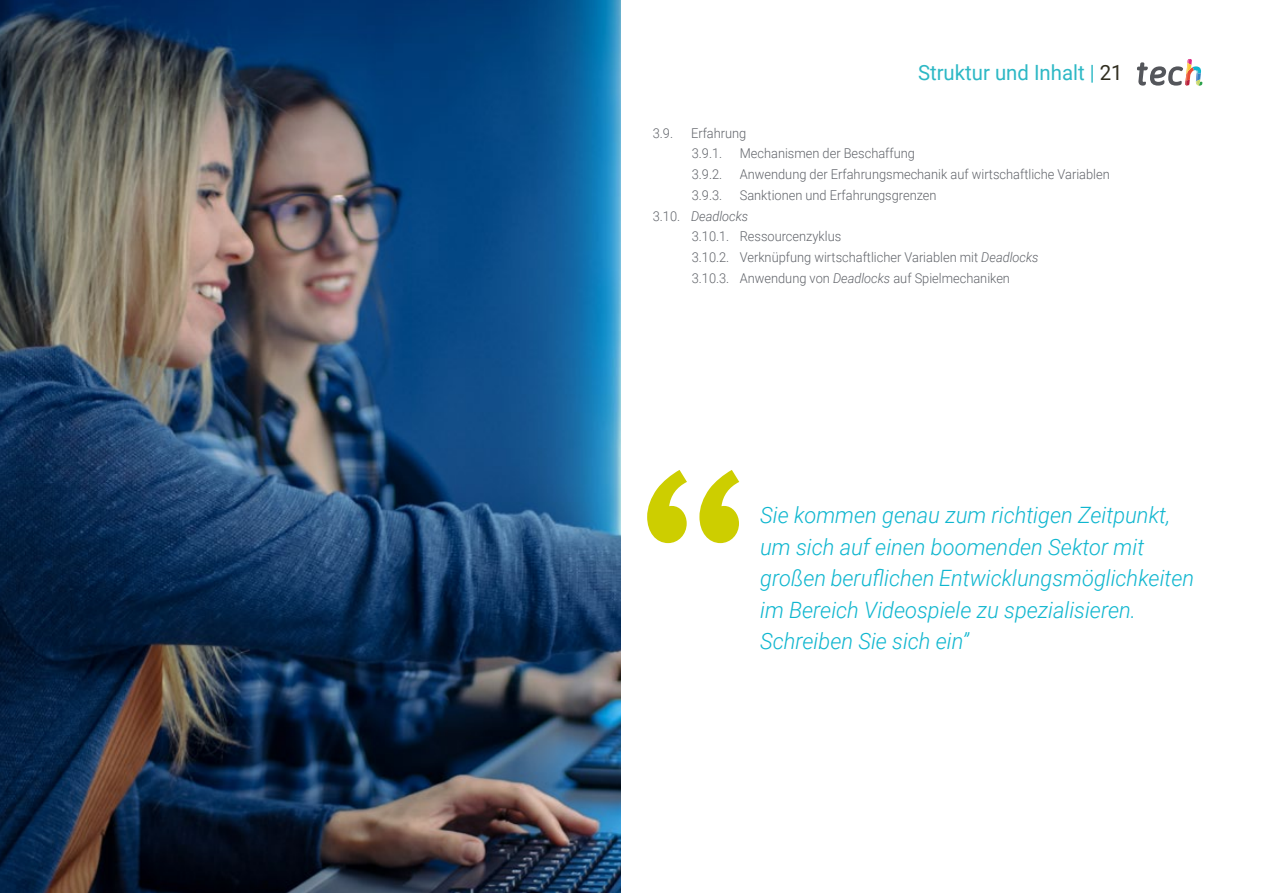
<style>
.page{position:relative;width:1263px;height:893px;background:#fff}
.page>*{position:absolute;margin:0;border:0;box-sizing:border-box;transform-origin:0 0}
.t1{font:italic 300 22.5px/31.5px "Roboto";color:#0fb6cf}
.t2{font:21px "Roboto";color:#2db8c5}
.t3{font:300 13.5px/20.7px "Roboto";color:#61646a;scale:.95 1}
.t4{font:italic 300 13.5px "Roboto";color:#61646a;scale:.95 1}
.s1{color:#312e20}
.s2{font-style:normal}
.s3{font-style:italic}
</style>
<div class="page">
<svg style="left:1137px;top:59px;width:65px;height:27px"></svg>
<img style="left:0;top:0;width:621px;height:893px">
<svg style="left:647px;top:470px;width:92px;height:73px"></svg>
<h2 class="t2" style="left:918px;top:57px;width:206px">Struktur und Inhalt | <span class="s1">21</span></h2>
<p class="t3" style="left:653px;top:122px;width:23px">3.9.</p>
<p class="t3" style="left:691px;top:122px;width:60px">Erfahrung<br>3.9.1.</p>
<p class="t3" style="left:740px;top:143px;width:186px">Mechanismen der Beschaffung</p>
<p class="t3" style="left:692px;top:164px;width:34px">3.9.2.</p>
<p class="t3" style="left:740px;top:164px;width:391px">Anwendung der Erfahrungsmechanik auf wirtschaftliche Variablen</p>
<p class="t3" style="left:692px;top:184px;width:34px">3.9.3.</p>
<p class="t3" style="left:740px;top:184px;width:209px">Sanktionen und Erfahrungsgrenzen</p>
<p class="t4" style="left:653px;top:206px;width:102px"><span class="s2">3.10.</span> Deadlocks</p>
<p class="t3" style="left:692px;top:226px;width:159px">3.10.1. Ressourcenzyklus</p>
<p class="t3" style="left:692px;top:247px;width:367px">3.10.2. Verknüpfung wirtschaftlicher Variablen mit <span class="s3">Deadlocks</span></p>
<p class="t3" style="left:692px;top:267px;width:336px">3.10.3. Anwendung von <span class="s3">Deadlocks</span> auf Spielmechaniken</p>
<h1 class="t1" style="left:760px;top:498px;width:435px">Sie kommen genau zum richtigen Zeitpunkt, um sich auf einen boomenden Sektor mit großen beruflichen Entwicklungsmöglichkeiten im Bereich Videospiele zu spezialisieren.<br>Schreiben Sie sich ein”</h1>
</div>
